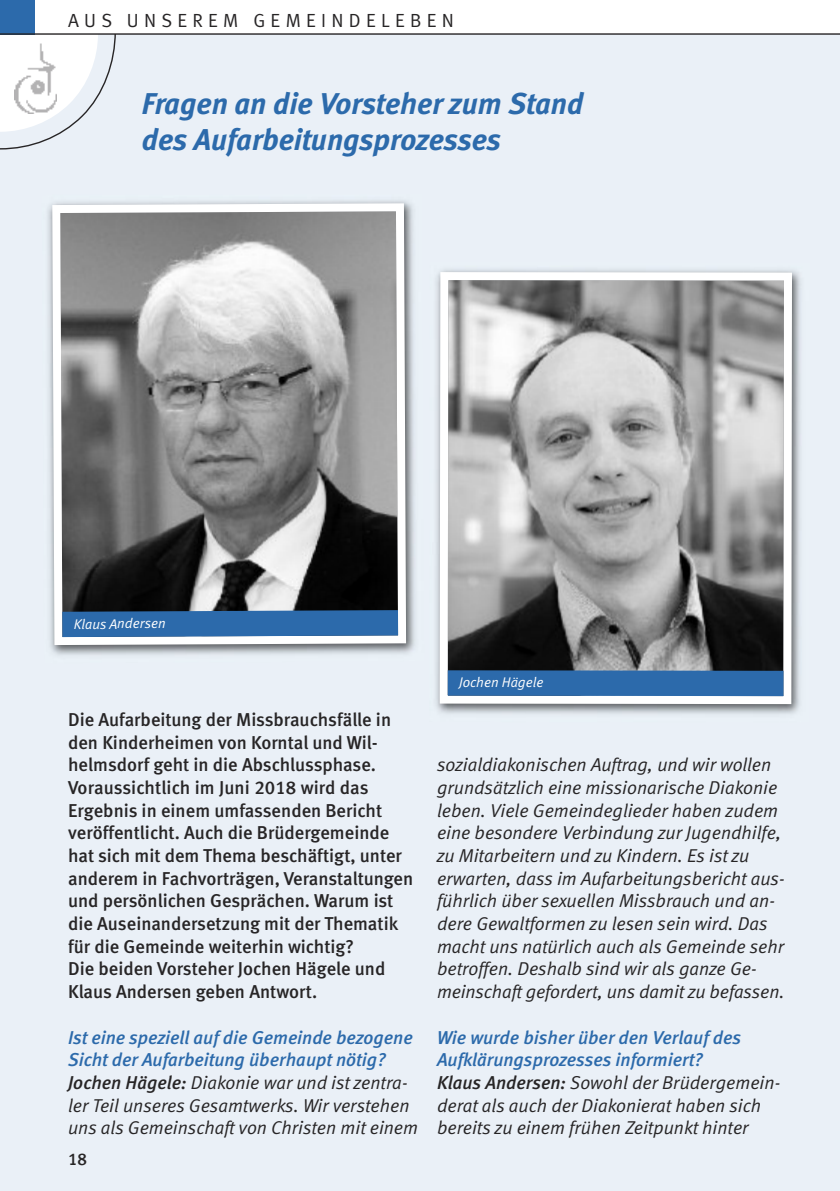
<style>
.page{position:relative;width:840px;height:1191px;background:#fff}
.page>*{position:absolute;margin:0;border:0;box-sizing:border-box;transform-origin:0 0}
.t1{font:italic 30px/36px "Meta Bold LF";color:#2c6aab}
.t2{font:19px "Meta Normal LF";letter-spacing:.28em;color:#272526}
.t3{font:italic 18.6px/22.6px "Meta Normal LF";color:#272526}
.t4{font:18.6px/22.6px "Meta Medium LF";color:#272526}
.t5{font:italic 18.6px/22.6px "Meta Medium LF";color:#2c6aab}
.t6{font:17px "Meta Medium LF";color:#272526}
.t7{font:italic 14px "Meta Normal LF";color:#fff}
.s1{font-family:"Meta Medium LF"}
</style>
<div class="page">
<div style="left:0;top:18px;width:839px;height:1173px;background:#eaf0f7"></div>
<svg style="left:0;top:35px;width:116px;height:115px"></svg>
<img style="left:14px;top:43px;width:43px;height:71px">
<div style="left:0;top:1px;width:839px;height:33px;background:#fff"></div>
<div style="left:0;top:0;width:34px;height:34px;background:#2c6aab"></div>
<hr style="left:0;top:33px;width:839px;height:2px;background:#272526">
<img style="left:51px;top:204px;width:364px;height:451px">
<svg style="left:48px;top:200px;width:362px;height:449px;background:#8f9090"></svg>
<img style="left:437px;top:271px;width:364px;height:443px">
<svg style="left:435px;top:269px;width:360px;height:439px;background:#a2a2a3"></svg>
<svg style="left:62px;top:610px;width:336px;height:27px;background:#316ba8"></svg>
<div style="left:447px;top:670px;width:336px;height:26px;background:#2c6aab"></div>
<p class="t2" style="left:68px;top:14px;width:387px">AUS UNSEREM GEMEINDELEBEN</p>
<h1 class="t1" style="left:142px;top:88px;width:442px">Fragen an die Vorsteher zum Stand des Aufarbeitungsprozesses</h1>
<p class="t7" style="left:74px;top:618px;width:93px">Klaus Andersen</p>
<p class="t4" style="left:68px;top:710px;width:346px">Die Aufarbeitung der Missbrauchsfälle in den Kinderheimen von Korntal und Wil&shy;helmsdorf geht in die Abschlussphase.<br>Voraussichtlich im Juni 2018 wird das Ergebnis in einem umfassenden Bericht veröffentlicht. Auch die Brüdergemeinde hat sich mit dem Thema beschäftigt, unter anderem in Fachvorträgen, Veranstaltungen und persönlichen Gesprächen. Warum ist die Auseinandersetzung mit der Thematik für die Gemeinde weiterhin wichtig?<br>Die beiden Vorsteher Jochen Hägele und Klaus Andersen geben Antwort.</p>
<p class="t5" style="left:68px;top:1027px;width:346px">Ist eine speziell auf die Gemeinde bezogene<br>Sicht der Aufarbeitung überhaupt nötig?</p>
<p class="t3" style="left:68px;top:1072px;width:351px"><span class="s1">Jochen Hägele:</span> Diakonie war und ist zentra&shy;ler Teil unseres Gesamtwerks. Wir verstehen uns als Gemeinschaft von Christen mit einem</p>
<p class="t6" style="left:68px;top:1152px;width:21px">18</p>
<p class="t7" style="left:459px;top:677px;width:86px">Jochen Hägele</p>
<p class="t3" style="left:437px;top:755px;width:349px">sozialdiakonischen Auftrag, und wir wollen grundsätzlich eine missionarische Diakonie leben. Viele Gemeindeglieder haben zudem eine besondere Verbindung zur Jugendhilfe, zu Mitarbeitern und zu Kindern. Es ist zu erwarten, dass im Aufarbeitungsbericht aus&shy;führlich über sexuellen Missbrauch und an&shy;dere Gewaltformen zu lesen sein wird. Das macht uns natürlich auch als Gemeinde sehr betroffen. Deshalb sind wir als ganze Ge&shy;meinschaft gefordert, uns damit zu befassen.</p>
<p class="t5" style="left:437px;top:1027px;width:305px">Wie wurde bisher über den Verlauf des<br>Aufklärungsprozesses informiert?</p>
<p class="t3" style="left:437px;top:1072px;width:345px"><span class="s1">Klaus Andersen:</span> Sowohl der Brüdergemein&shy;derat als auch der Diakonierat haben sich bereits zu einem frühen Zeitpunkt hinter</p>
</div>
